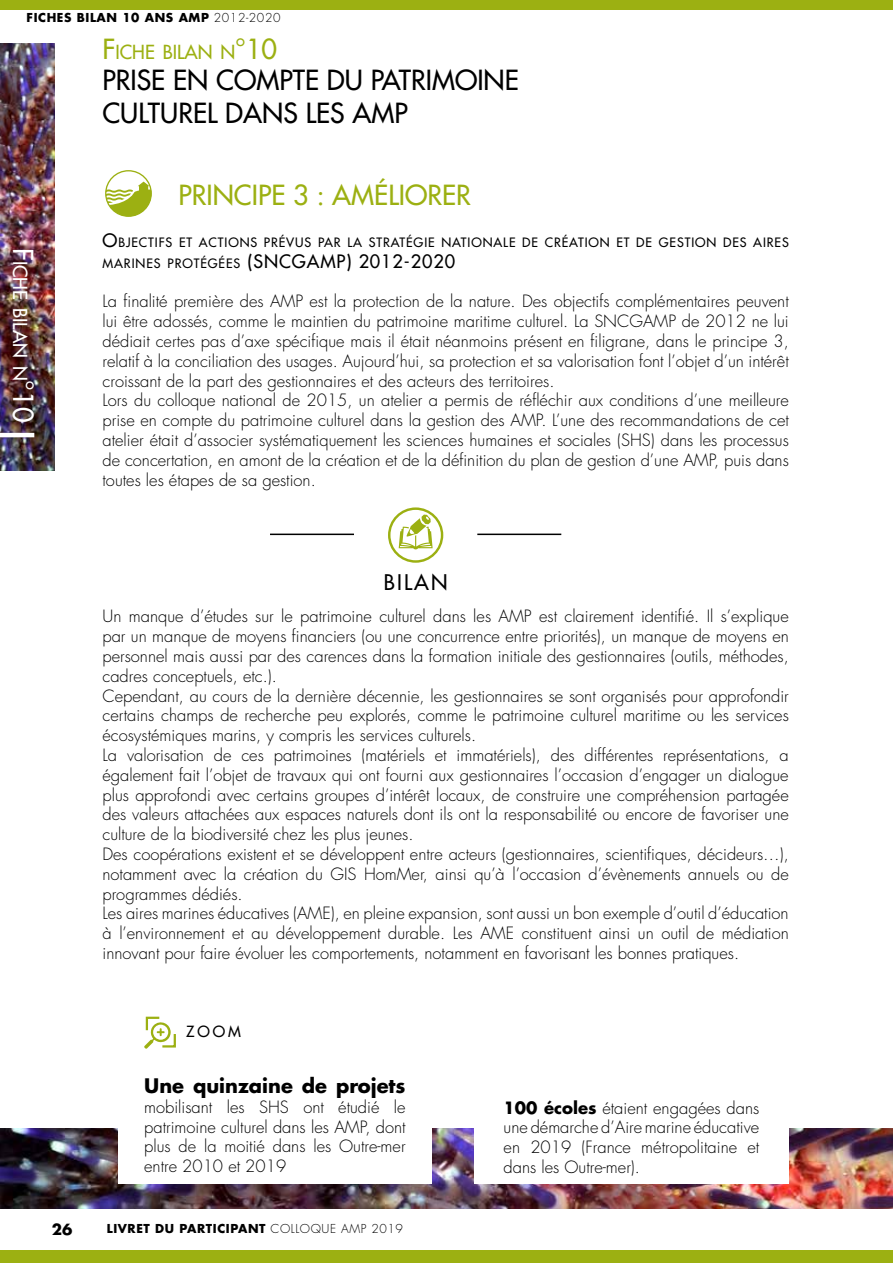
<style>
.page{position:relative;width:893px;height:1263px;background:#fff}
.page>*{position:absolute;margin:0;border:0;box-sizing:border-box;transform-origin:0 0}
.t1{font:500 27px/32.4px "Futura Std";color:#000}
.t2{font:500 27px "Futura Std";color:#9cb012}
.t3{font:500 21px "Futura Std";letter-spacing:.1em;color:#000}
.t4{font:700 19.5px "Futura Std";color:#000}
.t5{font:500 18.9px "Futura Std";color:#fff}
.t6{font:500 18.9px "Futura Std";color:#9cb012}
.t7{font:500 18px "Futura Std";letter-spacing:.05em;color:#000}
.t8{font:300 16.5px/19.8px "Futura Std";color:#000}
.t9{font:500 15px "Futura Std";color:#000}
.t10{font:700 15px "Futura Std";color:#000}
.t11{font:500 12.6px/21.6px "Futura Std";letter-spacing:.07em;color:#000}
.t12{font:700 12px "Futura Std";letter-spacing:.05em;color:#000}
.s1{font-weight:300}
.s2{font-size:27px}
.s3{font-size:18px}
.s4{font-weight:700}
</style>
<div class="page">
<div style="left:0;top:0;width:893px;height:9px;background:#9cb012"></div>
<div style="left:0;top:1251px;width:893px;height:12px;background:#9cb012"></div>
<img style="left:0;top:1128px;width:893px;height:81px">
<img style="left:0;top:43px;width:54px;height:428px">
<div style="left:118px;top:1059px;width:314px;height:125px;background:#fff"></div>
<div style="left:474px;top:1082px;width:315px;height:102px;background:#fff"></div>
<svg style="left:105px;top:170px;width:47px;height:47px"></svg>
<hr style="left:270px;top:534px;width:84px;height:1px;background:#000">
<hr style="left:477px;top:534px;width:84px;height:1px;background:#000">
<hr style="left:0;top:433px;width:34px;height:4px;background:#fff">
<svg style="left:388px;top:507px;width:55px;height:56px"></svg>
<svg style="left:144px;top:1016px;width:32px;height:33px"></svg>
<p class="t12" style="left:27px;top:10px;width:255px">FICHES BILAN 10 ANS AMP <span class="s1">2012-2020</span></p>
<p class="t6" style="left:103px;top:40px;width:176px"><span class="s2">F</span>ICHE BILAN N<span class="s2">°10</span></p>
<h1 class="t1" style="left:102px;top:64px;width:418px">PRISE EN COMPTE DU PATRIMOINE<br>CULTUREL DANS LES AMP</h1>
<p class="t5" style="left:32px;top:248px;width:176px;rotate:90deg"><span class="s2">F</span>ICHE BILAN N<span class="s2">°10</span></p>
<h1 class="t2" style="left:178px;top:178px;width:294px">PRINCIPE 3 : AMÉLIORER</h1>
<p class="t11" style="left:103px;top:231px;width:688px"><span class="s3">O</span>BJECTIFS ET ACTIONS PRÉVUS PAR LA STRATÉGIE NATIONALE DE CRÉATION ET DE GESTION DES AIRES<br>MARINES PROTÉGÉES <span class="s3">(SNCGAMP</span></p>
<p class="t7" style="left:346px;top:250px;width:110px">) 2012-2020</p>
<p class="t8" style="left:103px;top:292px;width:688px">La finalité première des AMP est la protection de la nature. Des objectifs complémentaires peuvent lui être adossés, comme le maintien du patrimoine maritime culturel. La SNCGAMP de 2012 ne lui dédiait certes pas d’axe spécifique mais il était néanmoins présent en filigrane, dans le principe 3, relatif à la conciliation des usages. Aujourd’hui, sa protection et sa valorisation font l’objet d’un intérêt croissant de la part des gestionnaires et des acteurs des territoires.<br>Lors du colloque national de 2015, un atelier a permis de réfléchir aux conditions d’une meilleure prise en compte du patrimoine culturel dans la gestion des AMP. L’une des recommandations de cet atelier était d’associer systématiquement les sciences humaines et sociales (SHS) dans les processus de concertation, en amont de la création et de la définition du plan de gestion d’une AMP, puis dans toutes les étapes de sa gestion.</p>
<p class="t3" style="left:384px;top:569px;width:65px">BILAN</p>
<p class="t8" style="left:102px;top:607px;width:688px">Un manque d’études sur le patrimoine culturel dans les AMP est clairement identifié. Il s’explique par un manque de moyens financiers (ou une concurrence entre priorités), un manque de moyens en personnel mais aussi par des carences dans la formation initiale des gestionnaires (outils, méthodes, cadres conceptuels, etc.).<br>Cependant, au cours de la dernière décennie, les gestionnaires se sont organisés pour approfondir certains champs de recherche peu explorés, comme le patrimoine culturel maritime ou les services écosystémiques marins, y compris les services culturels.<br>La valorisation de ces patrimoines (matériels et immatériels), des différentes représentations, a également fait l’objet de travaux qui ont fourni aux gestionnaires l’occasion d’engager un dialogue plus approfondi avec certains groupes d’intérêt locaux, de construire une compréhension partagée des valeurs attachées aux espaces naturels dont ils ont la responsabilité ou encore de favoriser une culture de la biodiversité chez les plus jeunes.<br>Des coopérations existent et se développent entre acteurs (gestionnaires, scientifiques, décideurs…), notamment avec la création du GIS HomMer, ainsi qu’à l’occasion d’évènements annuels ou de programmes dédiés.<br>Les aires marines éducatives (AME), en pleine expansion, sont aussi un bon exemple d’outil d’éducation à l’environnement et au développement durable. Les AME constituent ainsi un outil de médiation innovant pour faire évoluer les comportements, notamment en favorisant les bonnes pratiques.</p>
<p class="t9" style="left:186px;top:1022px;width:56px">ZOOM</p>
<p class="t4" style="left:144px;top:1073px;width:263px">Une quinzaine de projets</p>
<p class="t8" style="left:144px;top:1097px;width:263px;text-align:justify">mobilisant les SHS ont étudié le patrimoine culturel dans les AMP, dont plus de la moitié dans les Outre-mer entre 2010 et 2019</p>
<p class="t8" style="left:504px;top:1098px;width:257px;text-align:justify"><span class="s4">100 écoles</span> étaient engagées dans une démarche d’Aire marine éducative en 2019 (France métropolitaine et dans les Outre-mer).</p>
<p class="t10" style="left:52px;top:1219px;width:22px">26</p>
<p class="t12" style="left:107px;top:1220px;width:298px">LIVRET DU PARTICIPANT <span class="s1">COLLOQUE AMP 2019</span></p>
</div>
